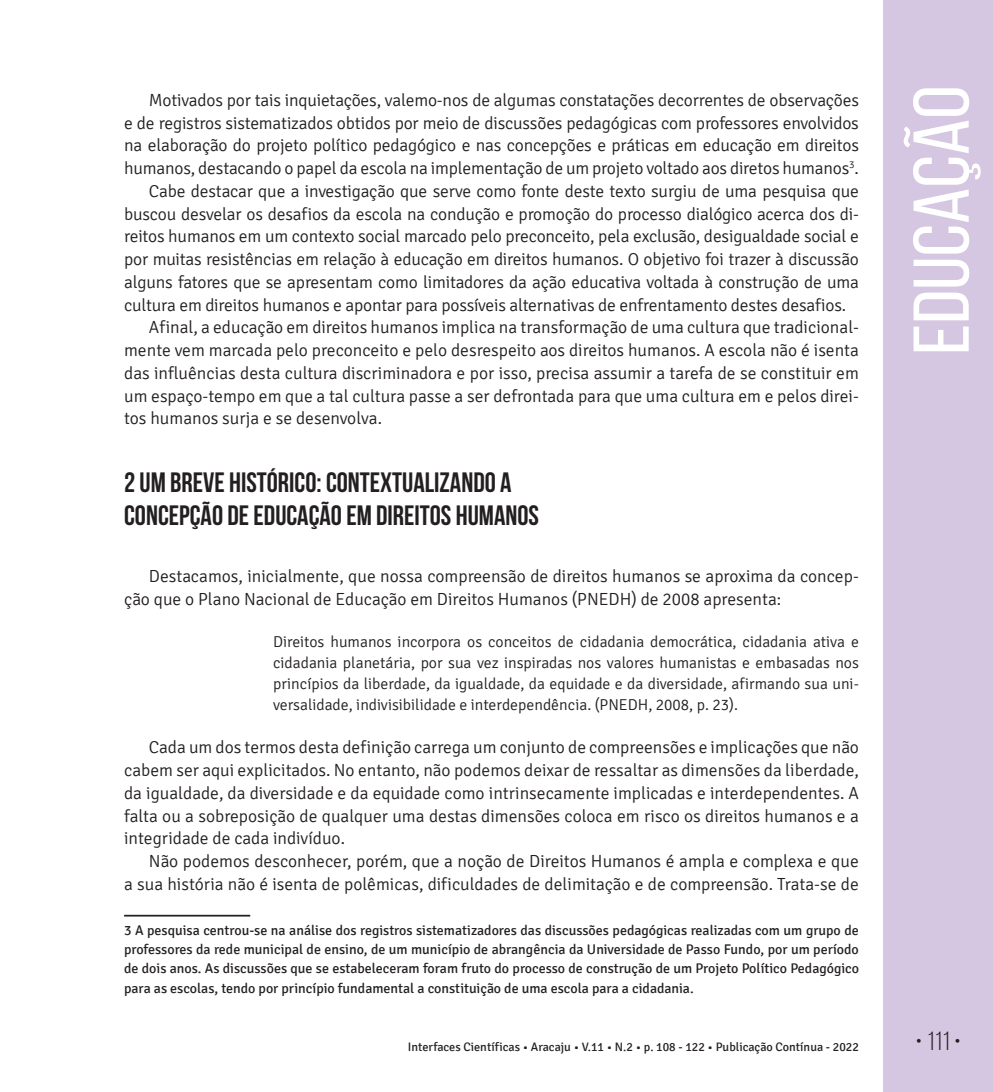
<style>
.page{position:relative;width:993px;height:1092px;background:#fff}
.page>*{position:absolute;margin:0;border:0;box-sizing:border-box;transform-origin:0 0}
.t1{font:78.75px "Bebas Neue";color:#fff;scale:1.09 1}
.t2{font:700 28px/33.6px "Bebas Neue";color:#231f20}
.t3{font:26.25px "Bebas Neue";color:#231f20}
.t4{font:300 17.5px/22.8px "Signika";letter-spacing:-.01em;color:#231f20}
.t5{font:300 15.75px/21px "Signika";color:#231f20;text-align:justify}
.t6{font:14px/19.2px "Signika";color:#231f20;text-align:justify}
.t7{font:12.25px "Signika";color:#231f20}
</style>
<div class="page">
<div style="left:883px;top:0;width:109px;height:1091px;background:#d5c6e1"></div>
<hr style="left:124px;top:914px;width:126px;height:2px;background:#231f20">
<p class="t4" style="left:149px;top:89px;width:711px">Motivados por tais inquietações, valemo-nos de algumas constatações decorrentes de observações</p>
<p class="t4" style="left:124px;top:112px;width:736px">e de registros sistematizados obtidos por meio de discussões pedagógicas com professores envolvidos</p>
<p class="t4" style="left:124px;top:134px;width:736px">na elaboração do projeto político pedagógico e nas concepções e práticas em educação em direitos</p>
<p class="t4" style="left:124px;top:157px;width:736px">humanos, destacando o papel da escola na implementação de um projeto voltado aos diretos humanos<sup>3</sup>.</p>
<p class="t4" style="left:149px;top:180px;width:711px">Cabe destacar que a investigação que serve como fonte deste texto surgiu de uma pesquisa que</p>
<p class="t4" style="left:124px;top:203px;width:736px">buscou desvelar os desafios da escola na condução e promoção do processo dialógico acerca dos di-</p>
<p class="t4" style="left:124px;top:225px;width:736px">reitos humanos em um contexto social marcado pelo preconceito, pela exclusão, desigualdade social e</p>
<p class="t4" style="left:124px;top:248px;width:736px">por muitas resistências em relação à educação em direitos humanos. O objetivo foi trazer à discussão</p>
<p class="t4" style="left:124px;top:271px;width:736px">alguns fatores que se apresentam como limitadores da ação educativa voltada à construção de uma</p>
<p class="t4" style="left:124px;top:294px;width:723px">cultura em direitos humanos e apontar para possíveis alternativas de enfrentamento destes desafios.</p>
<p class="t4" style="left:149px;top:316px;width:711px">Afinal, a educação em direitos humanos implica na transformação de uma cultura que tradicional-</p>
<p class="t4" style="left:124px;top:339px;width:736px">mente vem marcada pelo preconceito e pelo desrespeito aos direitos humanos. A escola não é isenta</p>
<p class="t4" style="left:124px;top:362px;width:736px">das influências desta cultura discriminadora e por isso, precisa assumir a tarefa de se constituir em</p>
<p class="t4" style="left:124px;top:385px;width:736px">um espaço-tempo em que a tal cultura passe a ser defrontada para que uma cultura em e pelos direi-</p>
<p class="t4" style="left:124px;top:407px;width:259px">tos humanos surja e se desenvolva.</p>
<h2 class="t2" style="left:124px;top:465px;width:416px">2 UM BREVE HISTÓRICO: CONTEXTUALIZANDO A<br>CONCEPÇÃO DE EDUCAÇÃO EM DIREITOS HUMANOS</h2>
<p class="t4" style="left:124px;top:564px;width:736px;text-indent:25px">Destacamos, inicialmente, que nossa compreensão de direitos humanos se aproxima da concep&shy;ção que o Plano Nacional de Educação em Direitos Humanos (PNEDH) de 2008 apresenta:</p>
<p class="t5" style="left:273px;top:631px;width:587px">Direitos humanos incorpora os conceitos de cidadania democrática, cidadania ativa e cidadania planetária, por sua vez inspiradas nos valores humanistas e embasadas nos princípios da liberdade, da igualdade, da equidade e da diversidade, afirmando sua uni&shy;versalidade, indivisibilidade e interdependência. (PNEDH, 2008, p. 23).</p>
<p class="t4" style="left:124px;top:736px;width:736px;text-align:justify;text-indent:25px">Cada um dos termos desta definição carrega um conjunto de compreensões e implicações que não cabem ser aqui explicitados. No entanto, não podemos deixar de ressaltar as dimensões da liberdade, da igualdade, da diversidade e da equidade como intrinsecamente implicadas e interdependentes. A falta ou a sobreposição de qualquer uma destas dimensões coloca em risco os direitos humanos e a integridade de cada indivíduo.</p>
<p class="t4" style="left:124px;top:850px;width:736px;text-align:right">Não podemos desconhecer, porém, que a noção de Direitos Humanos é ampla e complexa e que<br>a sua história não é isenta de polêmicas, dificuldades de delimitação e de compreensão. Trata-se de</p>
<p class="t6" style="left:124px;top:920px;width:736px">3 A pesquisa centrou-se na análise dos registros sistematizadores das discussões pedagógicas realizadas com um grupo de professores da rede municipal de ensino, de um município de abrangência da Universidade de Passo Fundo, por um período de dois anos. As discussões que se estabeleceram foram fruto do processo de construção de um Projeto Político Pedagógico para as escolas, tendo por princípio fundamental a constituição de uma escola para a cidadania.</p>
<h1 class="t1" style="left:898px;top:355px;width:248px;rotate:-90deg">EDUCAÇÃO</h1>
<p class="t7" style="left:408px;top:1040px;width:452px">Interfaces Científicas • Aracaju • V.11 • N.2 • p. 108 - 122 • Publicação Contínua - 2022</p>
<h3 class="t3" style="left:915px;top:1026px;width:47px">• 111 •</h3>
</div>
